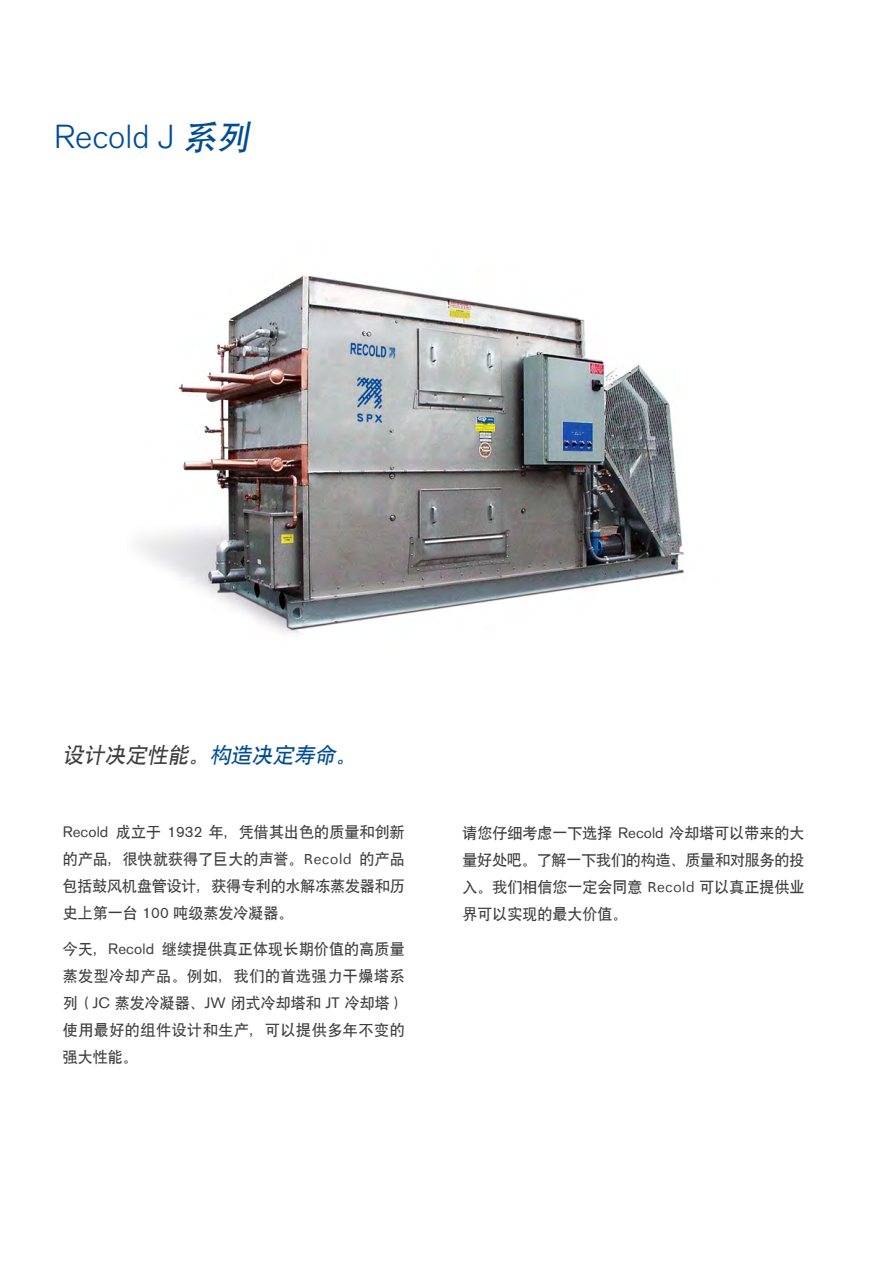
<style>
.page{position:relative;width:893px;height:1263px;background:#fff}
.page>*{position:absolute;margin:0;border:0;box-sizing:border-box;transform-origin:0 0}
.t1{font:300 33px "Akzidenz Grotesk BE";color:#004c97}
.t2{font:italic 21px "SIL Hei Med Jian";color:#3e3e3f}
.Marley_Body{font:15px/27px "SIL Hei Med Jian";color:#3e3e3f;text-align:justify}
.s1{font-family:"SIL Hei Med Jian";font-weight:400;font-style:italic}
.s2{color:#004c97}
.s3{font-family:"Akzidenz Grotesk BE"}
</style>
<div class="page">
<img style="left:137px;top:276px;width:547px;height:359px">
<p class="t1" style="left:54px;top:118px;width:204px">Recold J <span class="s1">系列</span></p>
<p class="t2" style="left:63px;top:741px;width:300px">设计决定性能。<span class="s2">构造决定寿命。</span></p>
<p class="Marley_Body" style="left:63px;top:817px;width:344px"><span class="s3">Recold</span> 成立于 <span class="s3">1932</span> 年，凭借其出色的质量和创新的产品，很快就获得了巨大的声誉。Recold 的产品包括鼓风机盘管设计，获得专利的水解冻蒸发器和历史上第一台 <span class="s3">100</span> 吨级蒸发冷凝器。</p>
<p class="Marley_Body" style="left:63px;top:934px;width:344px">今天，<span class="s3">Recold</span> 继续提供真正体现长期价值的高质量蒸发型冷却产品。例如，我们的首选强力干燥塔系列（<span class="s3">JC</span> 蒸发冷凝器、<span class="s3">JW</span> 闭式冷却塔和 <span class="s3">JT</span> 冷却塔）使用最好的组件设计和生产，可以提供多年不变的强大性能。</p>
<p class="Marley_Body" style="left:462px;top:818px;width:344px">请您仔细考虑一下选择 <span class="s3">Recold</span> 冷却塔可以带来的大量好处吧。了解一下我们的构造、质量和对服务的投入。我们相信您一定会同意 Recold 可以真正提供业界可以实现的最大价值。</p>
</div>
